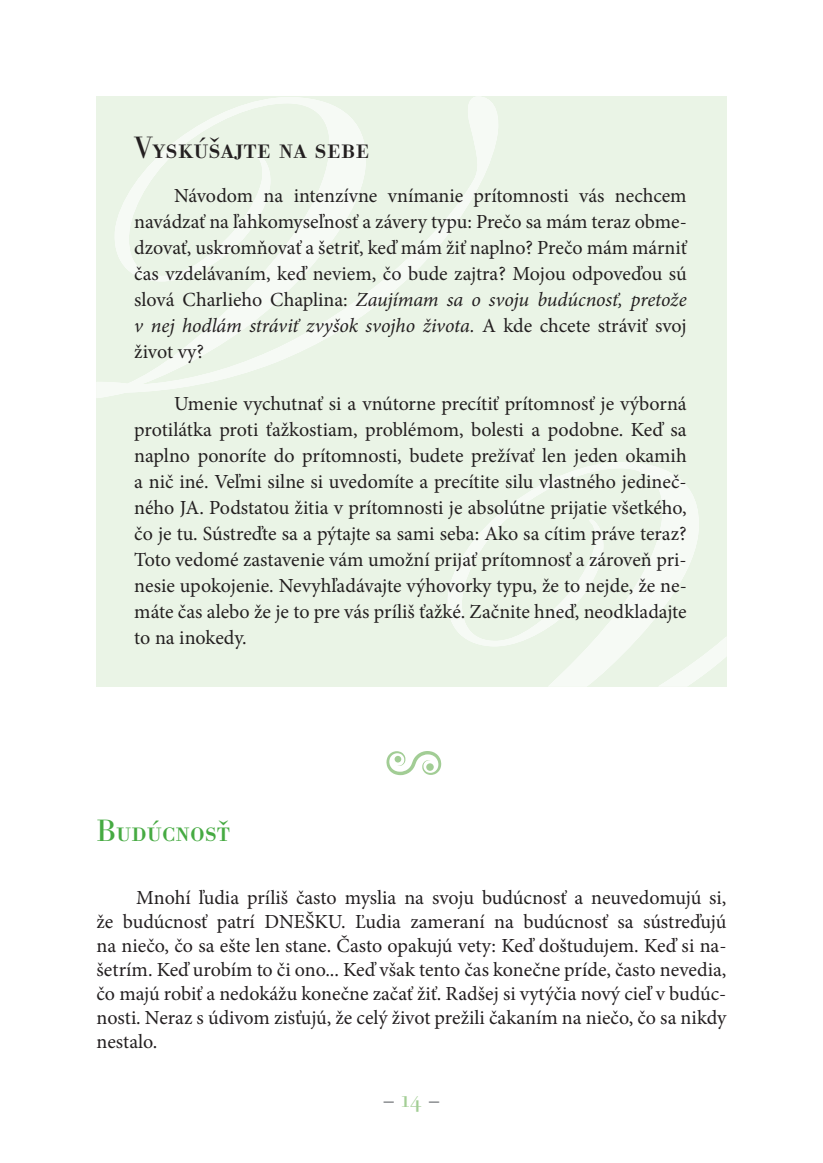
<style>
.page{position:relative;width:823px;height:1163px;background:#fff}
.page>*{position:absolute;margin:0;border:0;box-sizing:border-box;transform-origin:0 0}
.t1{font:32px "Bodoni Antiqua SCTCE";color:#231f20}
.t2{font:32px "Bodoni Antiqua SCTCE";color:#46aa42}
.t3{font:24px "Bodoni Antiqua SCTCE";color:#939598}
.t4{font:20px/26px "Minion Pro";color:#231f20;text-align:justify}
.s1{font-style:italic}
.s2{color:#a3ce95}
</style>
<div class="page">
<div style="left:96px;top:96px;width:630px;height:590px;background:#eaf4e6"></div>
<svg style="left:96px;top:96px;width:402px;height:302px"></svg>
<svg style="left:448px;top:462px;width:251px;height:224px"></svg>
<svg style="left:657px;top:636px;width:69px;height:50px"></svg>
<svg style="left:386px;top:751px;width:55px;height:24px"></svg>
<h1 class="t1" style="left:134px;top:131px;width:236px">Vyskúšajte na sebe</h1>
<p class="t4" style="left:134px;top:182px;width:553px;text-indent:40px">Návodom na intenzívne vnímanie prítomnosti vás nechcem navádzať na ľahkomyseľnosť a závery typu: Prečo sa mám teraz obme&shy;dzovať, uskromňovať a šetriť, keď mám žiť naplno? Prečo mám márniť čas vzdelávaním, keď neviem, čo bude zajtra? Mojou odpoveďou sú slová Charlieho Chaplina: <span class="s1">Zaujímam sa o svoju budúcnosť, pretože v nej hodlám stráviť zvyšok svojho života.</span> A kde chcete stráviť svoj život vy?</p>
<p class="t4" style="left:134px;top:390px;width:553px;text-indent:40px">Umenie vychutnať si a vnútorne precítiť prítomnosť je výborná protilátka proti ťažkostiam, problémom, bolesti a podobne. Keď sa naplno ponoríte do prítomnosti, budete prežívať len jeden okamih a nič iné. Veľmi silne si uvedomíte a precítite silu vlastného jedineč&shy;ného JA. Podstatou žitia v prítomnosti je absolútne prijatie všetkého, čo je tu. Sústreďte sa a pýtajte sa sami seba: Ako sa cítim práve teraz?<br>Toto vedomé zastavenie vám umožní prijať prítomnosť a zároveň pri&shy;nesie upokojenie. Nevyhľadávajte výhovorky typu, že to nejde, že ne&shy;máte čas alebo že je to pre vás príliš ťažké. Začnite hneď, neodkladajte to na inokedy.</p>
<h1 class="t2" style="left:96px;top:813px;width:135px">Budúcnosť</h1>
<p class="t4" style="left:96px;top:885px;width:631px;line-height:24px;text-indent:40px">Mnohí ľudia príliš často myslia na svoju budúcnosť a neuvedomujú si, že budúcnosť patrí DNEŠKU. Ľudia zameraní na budúcnosť sa sústreďujú na niečo, čo sa ešte len stane. Často opakujú vety: Keď doštudujem. Keď si na&shy;šetrím. Keď urobím to či ono... Keď však tento čas konečne príde, často nevedia, čo majú robiť a nedokážu konečne začať žiť. Radšej si vytýčia nový cieľ v budúc&shy;nosti. Neraz s údivom zisťujú, že celý život prežili čakaním na niečo, čo sa nikdy nestalo.</p>
<p class="t3" style="left:382px;top:1086px;width:59px">– <span class="s2">14</span> –</p>
</div>
